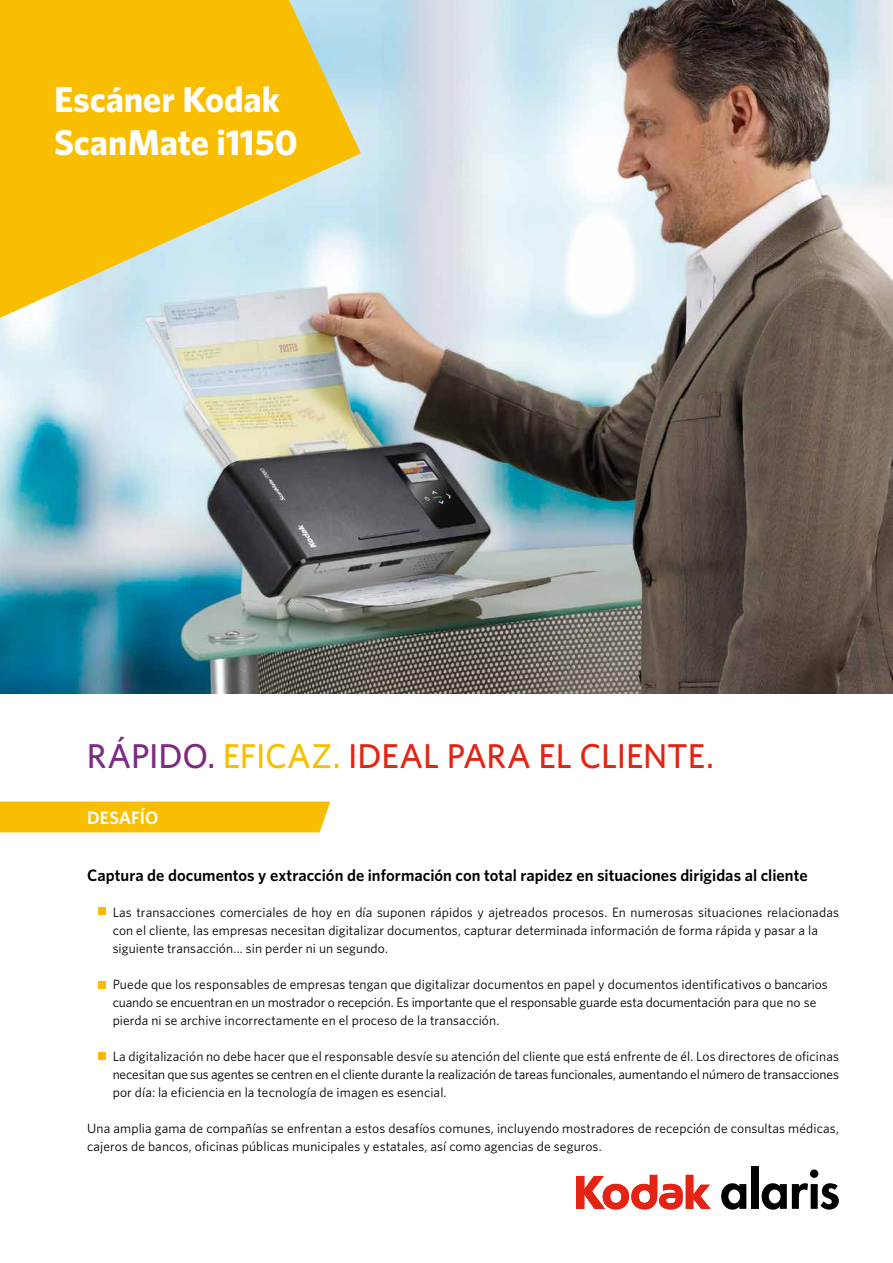
<style>
.page{position:relative;width:893px;height:1263px;background:#fff}
.page>*{position:absolute;margin:0;border:0;box-sizing:border-box;transform-origin:0 0}
.t1{font:700 36px/43.2px "Whitney K";color:#fff}
.t2{font:500 34.5px "Whitney K";letter-spacing:-.005em;color:#e42313}
.t3{font:600 18px "Whitney K";color:#fff}
.t4{font:600 16.5px "Whitney K";color:#000}
.t5{font:13.5px/18px "Whitney K";letter-spacing:.005em;color:#000}
.s1{color:#7c2a84}
.s2{color:#fabe00}
</style>
<div class="page">
<img style="left:0;top:0;width:893px;height:694px">
<div style="left:0;top:801px;width:330px;height:31px;background:#fabe00"></div>
<svg style="left:576px;top:1175px;width:135px;height:34px"></svg>
<svg style="left:721px;top:1183px;width:25px;height:26px"></svg>
<div style="left:751px;top:1166px;width:7px;height:43px;background:#000"></div>
<svg style="left:762px;top:1169px;width:77px;height:40px"></svg>
<svg style="left:0;top:0;width:361px;height:318px;background:#ebc948"></svg>
<div style="left:98px;top:907px;width:7px;height:8px;background:#ffb700"></div>
<div style="left:98px;top:981px;width:7px;height:7px;background:#ffb700"></div>
<div style="left:98px;top:1052px;width:7px;height:8px;background:#ffb700"></div>
<h1 class="t1" style="left:54px;top:77px;width:245px">Escáner Kodak<br>ScanMate i1150</h1>
<h2 class="t2" style="left:87px;top:733px;width:629px"><span class="s1">RÁPIDO.</span> <span class="s2">EFICAZ.</span> IDEAL PARA EL CLIENTE.</h2>
<h3 class="t3" style="left:87px;top:806px;width:73px">DESAFÍO</h3>
<p class="t4" style="left:87px;top:864px;width:722px">Captura de documentos y extracción de información con total rapidez en situaciones dirigidas al cliente</p>
<p class="t5" style="left:113px;top:903px;width:728px">Las transacciones comerciales de hoy en día suponen rápidos y ajetreados procesos. En numerosas situaciones relacionadas con el cliente, las empresas necesitan digitalizar documentos, capturar determinada información de forma rápida y pasar a la siguiente transacción... sin perder ni un segundo.</p>
<p class="t5" style="left:113px;top:975px;width:716px">Puede que los responsables de empresas tengan que digitalizar documentos en papel y documentos identificativos o bancarios cuando se encuentran en un mostrador o recepción. Es importante que el responsable guarde esta documentación para que no se pierda ni se archive incorrectamente en el proceso de la transacción.</p>
<p class="t5" style="left:113px;top:1047px;width:728px;text-align:justify">La digitalización no debe hacer que el responsable desvíe su atención del cliente que está enfrente de él. Los directores de oficinas necesitan que sus agentes se centren en el cliente durante la realización de tareas funcionales, aumentando el número de transacciones por día: la eficiencia en la tecnología de imagen es esencial.</p>
<p class="t5" style="left:87px;top:1119px;width:753px">Una amplia gama de compañías se enfrentan a estos desafíos comunes, incluyendo mostradores de recepción de consultas médicas, cajeros de bancos, oficinas públicas municipales y estatales, así como agencias de seguros.</p>
</div>
